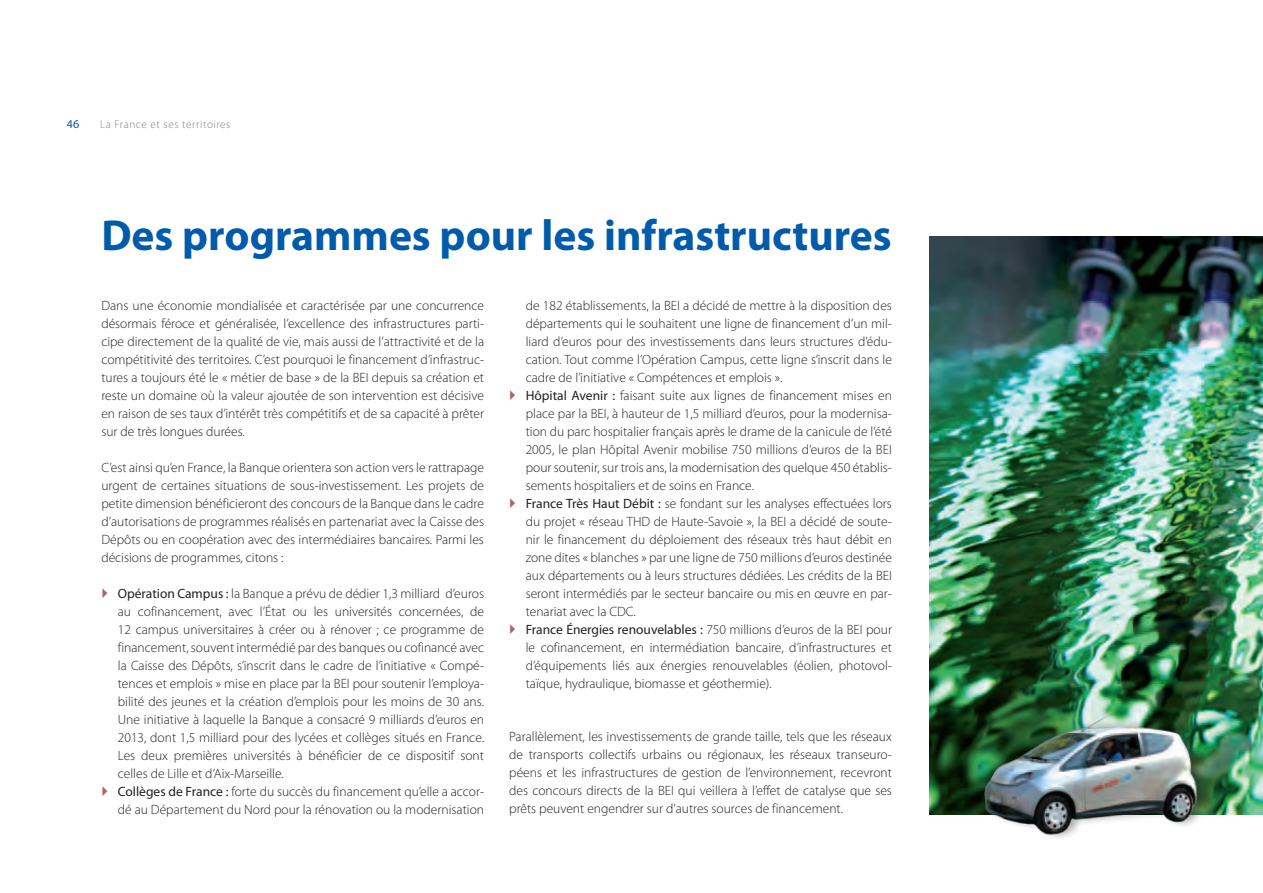
<style>
.page{position:relative;width:1263px;height:893px;background:#fff}
.page>*{position:absolute;margin:0;border:0;box-sizing:border-box;transform-origin:0 0}
.t1{font:700 43.5px "Myriad Pro";color:#015bab}
.t2{font:300 13.5px/18px "Myriad Pro";color:#231f20;text-align:justify}
.t3{font:12px "Myriad Pro";color:#015bab}
.t4{font:300 11.25px "Myriad Pro";letter-spacing:.05em;color:#808285}
.s1{font-weight:400}
</style>
<div class="page">
<img style="left:929px;top:236px;width:334px;height:578px">
<div style="left:983px;top:706px;width:227px;height:136px;background:#231f20;opacity:.4"></div>
<img style="left:968px;top:694px;width:234px;height:148px">
<p class="t3" style="left:67px;top:117px;width:14px">46</p>
<p class="t4" style="left:100px;top:117px;width:132px">La France et ses territoires</p>
<h1 class="t1" style="left:101px;top:207px;width:792px">Des programmes pour les infrastructures</h1>
<p class="t2" style="left:101px;top:296px;width:384px">Dans une économie mondialisée et caractérisée par une concurrence désormais féroce et généralisée, l’excellence des infrastructures parti&shy;cipe directement de la qualité de vie, mais aussi de l’attractivité et de la compétitivité des territoires. C’est pourquoi le financement d’infrastruc&shy;tures a toujours été le « métier de base » de la BEI depuis sa création et reste un domaine où la valeur ajoutée de son intervention est décisive en raison de ses taux d’intérêt très compétitifs et de sa capacité à prêter sur de très longues durées.</p>
<p class="t2" style="left:101px;top:458px;width:384px">C’est ainsi qu’en France, la Banque orientera son action vers le rattrapage urgent de certaines situations de sous-investissement. Les projets de petite dimension bénéficieront des concours de la Banque dans le cadre d’autorisations de programmes réalisés en partenariat avec la Caisse des Dépôts ou en coopération avec des intermédiaires bancaires. Parmi les décisions de programmes, citons :</p>
<p class="t2" style="left:118px;top:584px;width:368px;text-align:left"><span class="s1">Opération Campus :</span> la Banque a prévu de dédier 1,3 milliard d’euros au cofinancement, avec l’État ou les universités concernées, de 12 campus universitaires à créer ou à rénover ; ce programme de financement, souvent intermédié par des banques ou cofinancé avec la Caisse des Dépôts, s’inscrit dans le cadre de l’initiative « Compé&shy;tences et emplois » mise en place par la BEI pour soutenir l’employa&shy;bilité des jeunes et la création d’emplois pour les moins de 30 ans.<br>Une initiative à laquelle la Banque a consacré 9 milliards d’euros en 2013, dont 1,5 milliard pour des lycées et collèges situés en France.<br>Les deux premières universités à bénéficier de ce dispositif sont celles de Lille et d’Aix-Marseille.<br><span class="s1">Collèges de France :</span> forte du succès du financement qu’elle a accor&shy;dé au Département du Nord pour la rénovation ou la modernisation</p>
<p class="t2" style="left:526px;top:296px;width:368px;text-align:left">de 182 établissements, la BEI a décidé de mettre à la disposition des départements qui le souhaitent une ligne de financement d’un mil&shy;liard d’euros pour des investissements dans leurs structures d’édu&shy;cation. Tout comme l’Opération Campus, cette ligne s’inscrit dans le cadre de l’initiative « Compétences et emplois ».<br><span class="s1">Hôpital Avenir :</span> faisant suite aux lignes de financement mises en place par la BEI, à hauteur de 1,5 milliard d’euros, pour la modernisa&shy;tion du parc hospitalier français après le drame de la canicule de l’été 2005, le plan Hôpital Avenir mobilise 750 millions d’euros de la BEI pour soutenir, sur trois ans, la modernisation des quelque 450 établis&shy;sements hospitaliers et de soins en France.<br><span class="s1">France Très Haut Débit :</span> se fondant sur les analyses effectuées lors du projet « réseau THD de Haute-Savoie », la BEI a décidé de soute&shy;nir le financement du déploiement des réseaux très haut débit en zone dites « blanches » par une ligne de 750 millions d’euros destinée aux départements ou à leurs structures dédiées. Les crédits de la BEI seront intermédiés par le secteur bancaire ou mis en œuvre en par&shy;tenariat avec la CDC.<br><span class="s1">France Énergies renouvelables :</span> 750 millions d’euros de la BEI pour le cofinancement, en intermédiation bancaire, d’infrastructures et d’équipements liés aux énergies renouvelables (éolien, photovol&shy;taïque, hydraulique, biomasse et géothermie).</p>
<p class="t2" style="left:509px;top:727px;width:384px">Parallèlement, les investissements de grande taille, tels que les réseaux de transports collectifs urbains ou régionaux, les réseaux transeuro&shy;péens et les infrastructures de gestion de l’environnement, recevront des concours directs de la BEI qui veillera à l’effet de catalyse que ses prêts peuvent engendrer sur d’autres sources de financement.</p>
</div>
